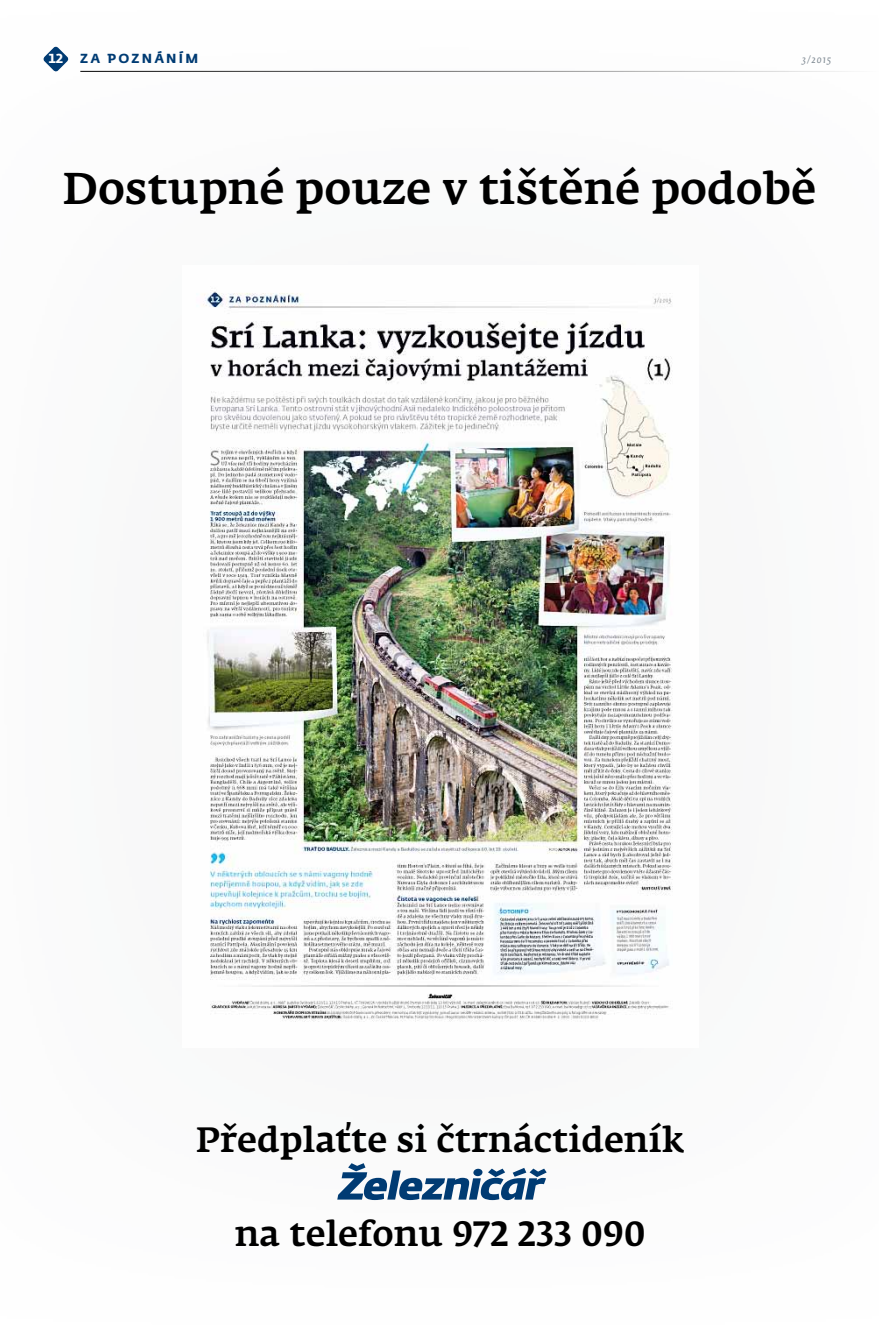
<style>
.page{position:relative;width:879px;height:1333px;background:#fff}
.page>*{position:absolute;margin:0;border:0;box-sizing:border-box;transform-origin:0 0}
.t1{font:500 44px "Fedra Serif A Pro";color:#000}
.t2{font:500 34.8px "Fedra Serif A Pro";color:#000}
.t3{font:700 13px "CD Fedra";letter-spacing:.17em;color:#003b73}
.t4{font:700 13px "CD Fedra";color:#fff}
.t5{font:italic 10px "Fedra Serif A Pro";color:#7f8a93}
</style>
<div class="page">
<div style="left:0;top:0;width:879px;height:1332px;background:#fbfbfb"></div>
<svg style="left:43px;top:46px;width:26px;height:26px"></svg>
<hr style="left:80px;top:71px;width:798px;height:1px;background:#000">
<img style="left:203px;top:291px;width:470px;height:731px">
<svg style="left:337px;top:1163px;width:210px;height:36px"></svg>
<p class="t4" style="left:48px;top:50px;width:16px">12</p>
<p class="t3" style="left:80px;top:50px;width:120px">ZA POZNÁNÍM</p>
<p class="t5" style="left:802px;top:54px;width:30px">3/2015</p>
<p class="t1" style="left:63px;top:163px;width:755px">Dostupné pouze v tištěné podobě</p>
<p class="t2" style="left:196px;top:1119px;width:489px">Předplaťte si čtrnáctideník</p>
<p class="t2" style="left:235px;top:1213px;width:412px">na telefonu 972 233 090</p>
</div>
